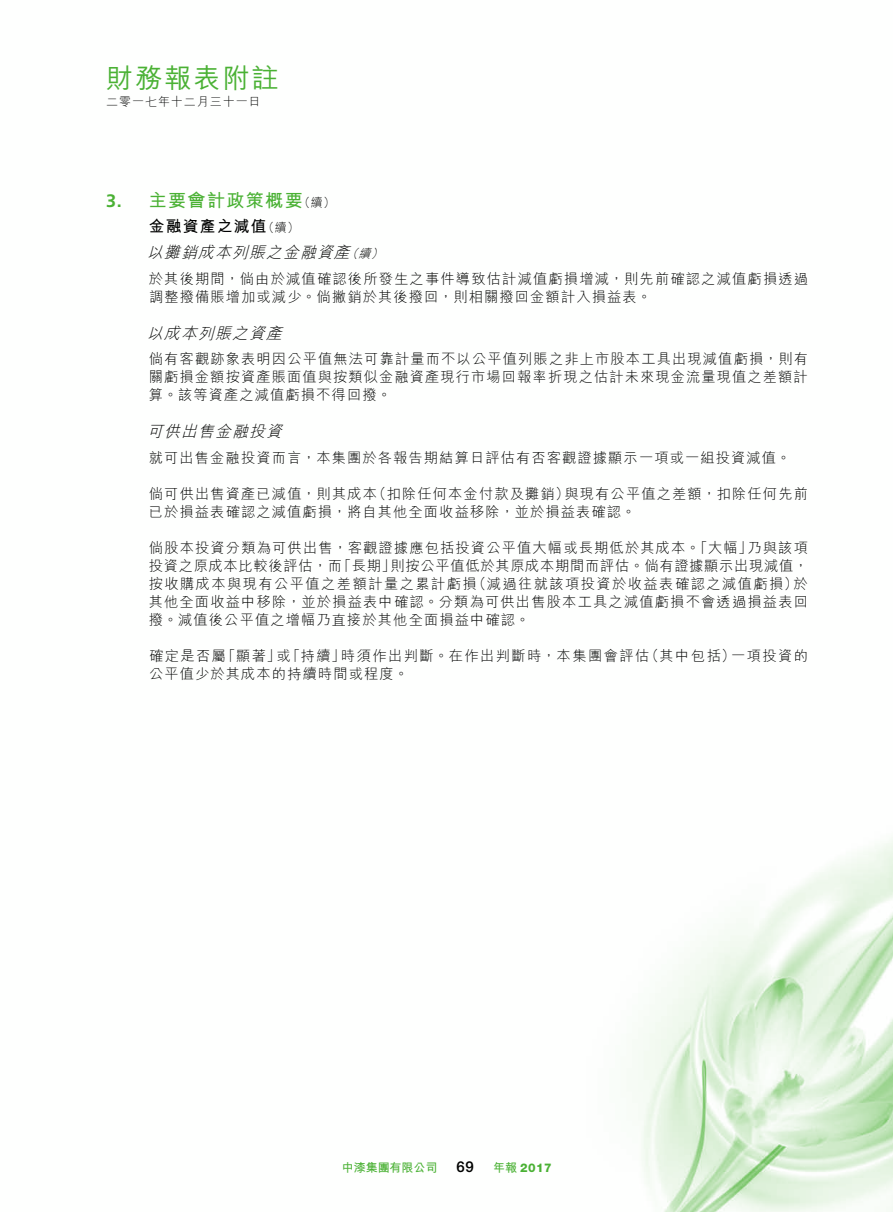
<style>
.page{position:relative;width:893px;height:1212px;background:#fff}
.page>*{position:absolute;margin:0;border:0;box-sizing:border-box;transform-origin:0 0}
.t1{font:500 27px "M Hei HK";letter-spacing:.08em;color:#4ab134}
.t2{font:700 18px "M Hei HK";letter-spacing:.08em;color:#4ab134}
.t3{font:italic 300 15.75px/26.5px "M Hei HK";color:#000}
.t4{font:500 15px "Helvetica Neue LT Std";color:#000}
.t5{font:300 14.25px/18px "M Hei HK";letter-spacing:.08em;color:#000}
.t6{font:300 14.25px/18px "M Hei HK";letter-spacing:.1em;color:#000}
.t7{font:300 12px "M Hei HK";letter-spacing:.08em;color:#000}
.t8{font:700 12px "M Hei HK";color:#4ab134}
.t9{font:800 12px "Helvetica Neue LT Std";color:#4ab134}
.s1{font-family:"Frutiger LT Std"}
.s2{font-weight:300;font-size:12px;color:#000}
.s3{font-weight:700;font-style:normal}
.s4{font-style:normal;font-size:12px}
.s5{font-size:12px}
.s6{font-family:"M Hei HK";font-weight:700}
</style>
<div class="page">
<img style="left:638px;top:839px;width:255px;height:373px">
<h1 class="t1" style="left:106px;top:58px;width:174px">財務報表附註</h1>
<p class="t7" style="left:106px;top:93px;width:156px">二零一七年十二月三十一日</p>
<p class="t2" style="left:106px;top:188px;width:230px"><span class="s1">3.</span> 主要會計政策概要<span class="s2">（續）</span></p>
<p class="t3" style="left:147px;top:212px;width:241px"><span class="s3">金融資產之減值</span><span class="s4">（續）<br></span>以攤銷成本列賬之金融資產<span class="s5">（續）</span></p>
<p class="t5" style="left:149px;top:269px;width:661px">於其後期間，倘由於減值確認後所發生之事件導致估計減值虧損增減，則先前確認之減值虧損透過調整撥備賬增加或減少。倘撇銷於其後撥回，則相關撥回金額計入損益表。</p>
<p class="t3" style="left:147px;top:319px;width:142px">以成本列賬之資產</p>
<p class="t5" style="left:149px;top:349px;width:661px;text-align:justify">倘有客觀跡象表明因公平值無法可靠計量而不以公平值列賬之非上市股本工具出現減值虧損，則有關虧損金額按資產賬面值與按類似金融資產現行市場回報率折現之估計未來現金流量現值之差額計算。該等資產之減值虧損不得回撥。</p>
<p class="t3" style="left:147px;top:418px;width:142px">可供出售金融投資</p>
<p class="t5" style="left:149px;top:448px;width:643px">就可出售金融投資而言，本集團於各報告期結算日評估有否客觀證據顯示一項或一組投資減值。</p>
<p class="t5" style="left:149px;top:484px;width:661px">倘可供出售資產已減值，則其成本（扣除任何本金付款及攤銷）與現有公平值之差額，扣除任何先前已於損益表確認之減值虧損，將自其他全面收益移除，並於損益表確認。</p>
<p class="t5" style="left:149px;top:538px;width:661px;text-align:justify">倘股本投資分類為可供出售，客觀證據應包括投資公平值大幅或長期低於其成本。「大幅」乃與該項投資之原成本比較後評估，而「長期」則按公平值低於其原成本期間而評估。倘有證據顯示出現減值，按收購成本與現有公平值之差額計量之累計虧損（減過往就該項投資於收益表確認之減值虧損）於其他全面收益中移除，並於損益表中確認。分類為可供出售股本工具之減值虧損不會透過損益表回撥。減值後公平值之增幅乃直接於其他全面損益中確認。</p>
<p class="t6" style="left:149px;top:646px;width:661px">確定是否屬「顯著」或「持續」時須作出判斷。在作出判斷時，本集團會評估（其中包括）一項投資的公平值少於其成本的持續時間或程度。</p>
<p class="t8" style="left:342px;top:1159px;width:97px">中漆集團有限公司</p>
<p class="t4" style="left:457px;top:1158px;width:19px">69</p>
<p class="t9" style="left:493px;top:1161px;width:60px"><span class="s6">年報</span> 2017</p>
</div>
